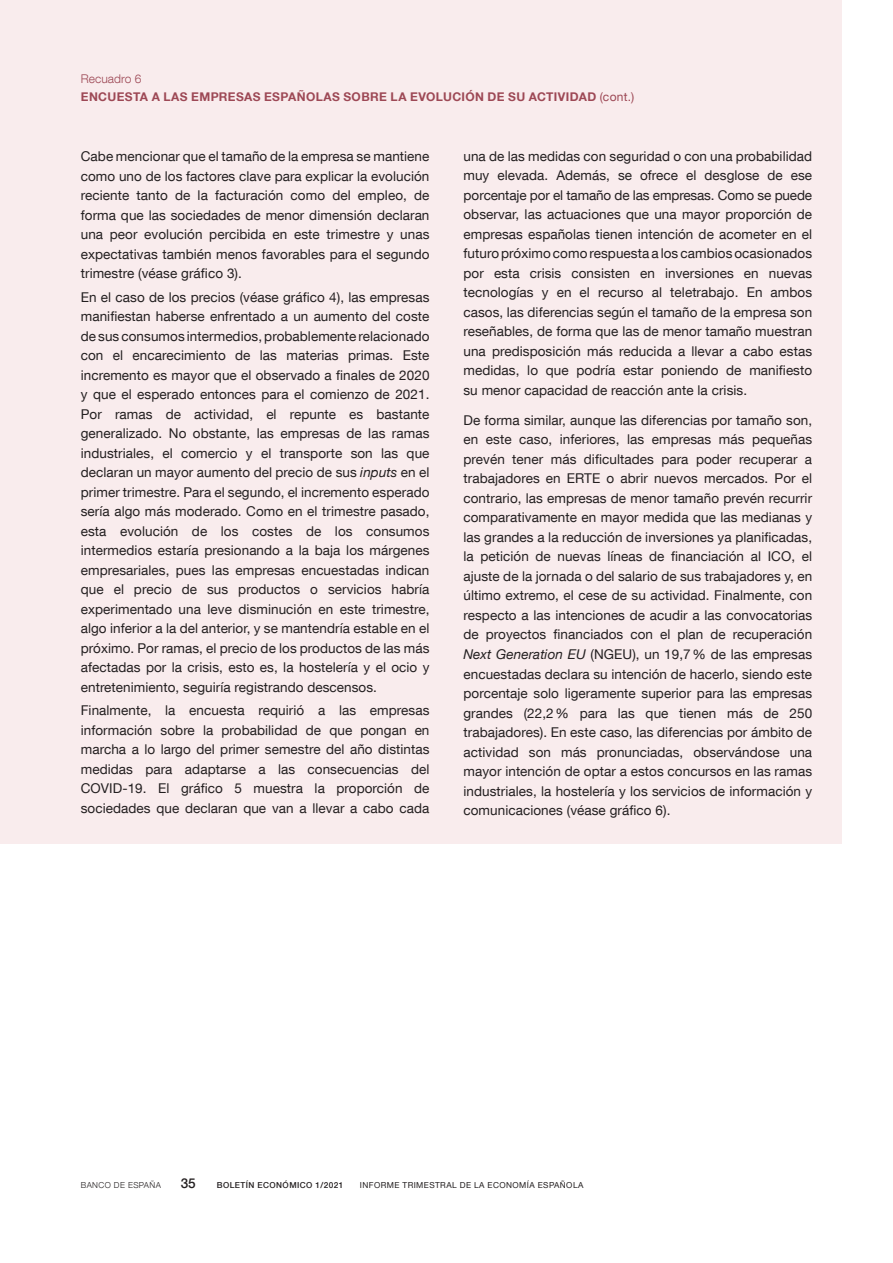
<style>
.page{position:relative;width:893px;height:1263px;background:#fff}
.page>*{position:absolute;margin:0;border:0;box-sizing:border-box;transform-origin:0 0}
.Texto_recuadro{font:13.5px/19.5px "Bd E Neue Helvetica";letter-spacing:.005em;color:#231f20;text-align:justify}
.t1{font:500 13.5px "Bd E Neue Helvetica";color:#231f20}
.Título_recuadro{font:700 12px "Bd E Neue Helvetica";letter-spacing:.03em;color:#9d4855}
.Numero_recuadro{font:300 12px "Bd E Neue Helvetica";letter-spacing:.005em;color:#9d4855}
.t2{font:8.25px "Bd E Neue Helvetica";letter-spacing:.05em;color:#231f20}
.t3{font:500 8.25px "Bd E Neue Helvetica";letter-spacing:.05em;color:#231f20}
.t4{font:300 8.25px "Bd E Neue Helvetica";letter-spacing:.05em;color:#231f20}
.s1{font-weight:400}
.s2{font-style:italic}
</style>
<div class="page">
<hr style="left:0;top:0;width:1px;height:1131px;background:#f9eced">
<div style="left:0;top:0;width:842px;height:843px;background:#f9eced"></div>
<p class="Numero_recuadro" style="left:81px;top:72px;width:62px">Recuadro 6</p>
<p class="Título_recuadro" style="left:81px;top:90px;width:555px">ENCUESTA A LAS EMPRESAS ESPAÑOLAS SOBRE LA EVOLUCIÓN DE SU ACTIVIDAD <span class="s1">(cont.)</span></p>
<p class="Texto_recuadro" style="left:81px;top:146px;width:350px">Cabe mencionar que el tamaño de la empresa se mantiene como uno de los factores clave para explicar la evolución reciente tanto de la facturación como del empleo, de forma que las sociedades de menor dimensión declaran una peor evolución percibida en este trimestre y unas expectativas también menos favorables para el segundo trimestre (véase gráfico 3).</p>
<p class="Texto_recuadro" style="left:81px;top:287px;width:350px">En el caso de los precios (véase gráfico 4), las empresas manifiestan haberse enfrentado a un aumento del coste de sus consumos intermedios, probablemente relacionado con el encarecimiento de las materias primas. Este incremento es mayor que el observado a finales de 2020 y que el esperado entonces para el comienzo de 2021.<br>Por ramas de actividad, el repunte es bastante generalizado. No obstante, las empresas de las ramas industriales, el comercio y el transporte son las que declaran un mayor aumento del precio de sus <span class="s2">inputs</span> en el primer trimestre. Para el segundo, el incremento esperado sería algo más moderado. Como en el trimestre pasado, esta evolución de los costes de los consumos intermedios estaría presionando a la baja los márgenes empresariales, pues las empresas encuestadas indican que el precio de sus productos o servicios habría experimentado una leve disminución en este trimestre, algo inferior a la del anterior, y se mantendría estable en el próximo. Por ramas, el precio de los productos de las más afectadas por la crisis, esto es, la hostelería y el ocio y entretenimiento, seguiría registrando descensos.</p>
<p class="Texto_recuadro" style="left:81px;top:700px;width:350px">Finalmente, la encuesta requirió a las empresas información sobre la probabilidad de que pongan en marcha a lo largo del primer semestre del año distintas medidas para adaptarse a las consecuencias del COVID‑19. El gráfico 5 muestra la proporción de sociedades que declaran que van a llevar a cabo cada</p>
<p class="Texto_recuadro" style="left:463px;top:146px;width:350px">una de las medidas con seguridad o con una probabilidad muy elevada. Además, se ofrece el desglose de ese porcentaje por el tamaño de las empresas. Como se puede observar, las actuaciones que una mayor proporción de empresas españolas tienen intención de acometer en el futuro próximo como respuesta a los cambios ocasionados por esta crisis consisten en inversiones en nuevas tecnologías y en el recurso al teletrabajo. En ambos casos, las diferencias según el tamaño de la empresa son reseñables, de forma que las de menor tamaño muestran una predisposición más reducida a llevar a cabo estas medidas, lo que podría estar poniendo de manifiesto su menor capacidad de reacción ante la crisis.</p>
<p class="Texto_recuadro" style="left:463px;top:410px;width:350px">De forma similar, aunque las diferencias por tamaño son, en este caso, inferiores, las empresas más pequeñas prevén tener más dificultades para poder recuperar a trabajadores en ERTE o abrir nuevos mercados. Por el contrario, las empresas de menor tamaño prevén recurrir comparativamente en mayor medida que las medianas y las grandes a la reducción de inversiones ya planificadas, la petición de nuevas líneas de financiación al ICO, el ajuste de la jornada o del salario de sus trabajadores y, en último extremo, el cese de su actividad. Finalmente, con respecto a las intenciones de acudir a las convocatorias de proyectos financiados con el plan de recuperación <span class="s2">Next Generation EU</span> (NGEU), un 19,7% de las empresas encuestadas declara su intención de hacerlo, siendo este porcentaje solo ligeramente superior para las empresas grandes (22,2% para las que tienen más de 250 trabajadores). En este caso, las diferencias por ámbito de actividad son más pronunciadas, observándose una mayor intención de optar a estos concursos en las ramas industriales, la hostelería y los servicios de información y comunicaciones (véase gráfico 6).</p>
<p class="t4" style="left:81px;top:1180px;width:82px">BANCO DE ESPAÑA</p>
<p class="t1" style="left:181px;top:1175px;width:16px">35</p>
<p class="t3" style="left:217px;top:1180px;width:128px">BOLETÍN ECONÓMICO 1/2021</p>
<p class="t2" style="left:360px;top:1180px;width:225px">INFORME TRIMESTRAL DE LA ECONOMÍA ESPAÑOLA</p>
</div>
